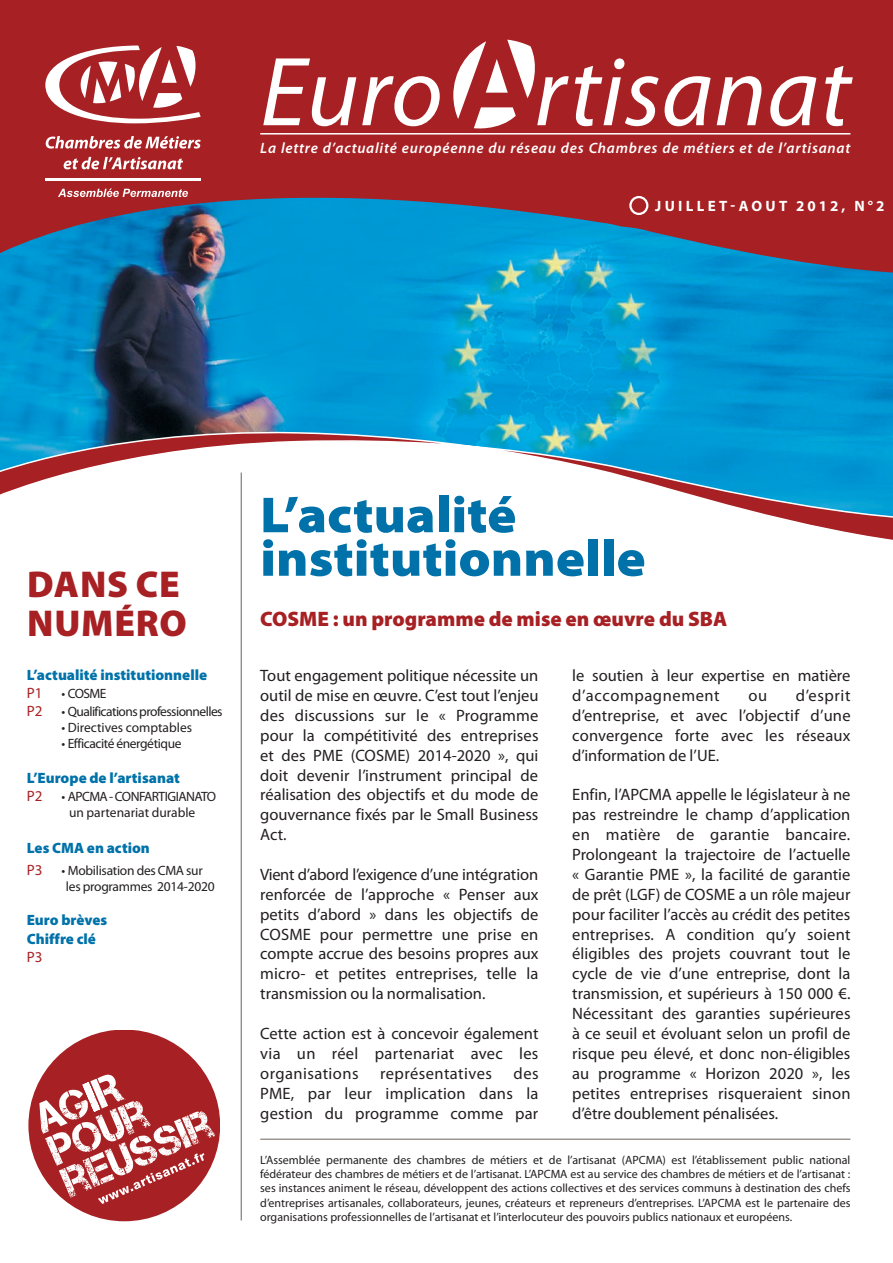
<style>
.page{position:relative;width:893px;height:1263px;background:#fff}
.page>*{position:absolute;margin:0;border:0;box-sizing:border-box;transform-origin:0 0}
.t1{font:italic 99px "Myriad Pro";letter-spacing:.005em;color:#fff}
.t2{font:900 semi-expanded 51px/43.5px "Myriad Pro";color:#0072a9}
.t3{font:900 37.5px/39px "Myriad Pro";letter-spacing:.02em;color:#a72023}
.t4{font:900 21px "Myriad Pro";color:#a72023}
.t5{font:16.5px/20px "Myriad Pro";letter-spacing:.01em;color:#231f20;text-align:justify}
.t6{font:900 15px/18.1px "Myriad Pro";color:#0072a9}
.t7{font:italic 600 15px "Myriad Pro";letter-spacing:.05em;color:#fff}
.t8{font:700 15px "Myriad Pro";letter-spacing:.22em;color:#fff}
.t9{font:15px "Myriad Pro";color:#a72023}
.t10{font:15px "Myriad Pro";color:#a72023}
.t11{font:13.5px/16.2px "Myriad Pro";letter-spacing:-.03em;color:#231f20}
.t12{font:13.5px "Myriad Pro";color:#231f20}
.t13{font:12px/14.4px "Myriad Pro";color:#231f20;text-align:justify}
</style>
<div class="page">
<img style="left:0;top:236px;width:893px;height:192px">
<div style="left:0;top:0;width:893px;height:236px;background:#a72023"></div>
<svg style="left:0;top:149px;width:622px;height:111px;background:#5d536f"></svg>
<svg style="left:628px;top:221px;width:265px;height:54px;background:#63506a"></svg>
<svg style="left:0;top:428px;width:893px;height:120px"></svg>
<hr style="left:241px;top:473px;width:1px;height:747px;background:#6c625a">
<hr style="left:45px;top:178px;width:156px;height:3px;background:#fff">
<svg style="left:46px;top:136px;width:155px;height:13px"></svg>
<svg style="left:64px;top:157px;width:119px;height:12px"></svg>
<svg style="left:45px;top:45px;width:156px;height:78px"></svg>
<svg style="left:58px;top:188px;width:130px;height:9px"></svg>
<svg style="left:630px;top:197px;width:17px;height:17px"></svg>
<div style="left:629px;top:196px;width:19px;height:19px;border:2px solid #fff;border-radius:50%"></div>
<div style="left:29px;top:1030px;width:191px;height:191px;background:#a72023;border-radius:50%"></div>
<svg style="left:39px;top:1074px;width:176px;height:130px"></svg>
<svg style="left:453px;top:40px;width:86px;height:91px"></svg>
<hr style="left:260px;top:133px;width:590px;height:2px;background:#fff">
<hr style="left:260px;top:1139px;width:590px;height:1px;background:#6c625a">
<h1 class="t1" style="left:260px;top:39px;width:592px">Euro rtisanat</h1>
<p class="t7" style="left:260px;top:140px;width:592px">La lettre d’actualité européenne du réseau des Chambres de métiers et de l’artisanat</p>
<p class="t8" style="left:655px;top:197px;width:231px">JUILLET-AOUT 2012, N°2</p>
<h3 class="t3" style="left:27px;top:565px;width:156px">Dans ce numéro</h3>
<p class="t6" style="left:27px;top:666px;width:182px">L’actualité institutionnelle</p>
<p class="t9" style="left:27px;top:684px;width:17px">P1</p>
<p class="t11" style="left:61px;top:685px;width:47px">• COSME</p>
<p class="t9" style="left:27px;top:702px;width:17px">P2</p>
<p class="t11" style="left:61px;top:703px;width:163px">• Qualifications professionnelles</p>
<p class="t12" style="left:61px;top:720px;width:132px">• Directives comptables</p>
<p class="t11" style="left:61px;top:736px;width:122px">• Efficacité énergétique</p>
<p class="t6" style="left:27px;top:769px;width:154px">L’Europe de l’artisanat</p>
<p class="t9" style="left:27px;top:787px;width:17px">P2</p>
<p class="t11" style="left:69px;top:788px;width:149px;text-indent:-8px">• APCMA - CONFARTIGIANATO un partenariat durable</p>
<p class="t6" style="left:27px;top:839px;width:125px">Les CMA en action</p>
<p class="t10" style="left:27px;top:862px;width:17px">P3</p>
<p class="t11" style="left:66px;top:862px;width:150px;text-indent:-5px">• Mobilisation des CMA sur les programmes 2014-2020</p>
<p class="t6" style="left:27px;top:911px;width:82px">Euro brèves<br>Chiffre clé</p>
<p class="t10" style="left:27px;top:948px;width:17px">P3</p>
<h2 class="t2" style="left:260px;top:494px;width:387px">L’actualité institutionnelle</h2>
<p class="t4" style="left:260px;top:607px;width:468px">COSME : un programme de mise en œuvre du SBA</p>
<p class="t5" style="left:260px;top:666px;width:280px">Tout engagement politique nécessite un outil de mise en œuvre. C’est tout l’enjeu des discussions sur le « Programme pour la compétitivité des entreprises et des PME (COSME) 2014-2020 », qui doit devenir l’instrument principal de réalisation des objectifs et du mode de gouvernance fixés par le Small Business Act.</p>
<p class="t5" style="left:260px;top:865px;width:280px">Vient d’abord l’exigence d’une intégration renforcée de l’approche « Penser aux petits d’abord » dans les objectifs de COSME pour permettre une prise en compte accrue des besoins propres aux micro- et petites entreprises, telle la transmission ou la normalisation.</p>
<p class="t5" style="left:260px;top:1024px;width:280px">Cette action est à concevoir également via un réel partenariat avec les organisations</p>
<p class="t5" style="left:260px;top:1063px;width:280px;text-indent:253px">des PME, par leur implication dans la gestion du programme comme par</p>
<p class="t5" style="left:380px;top:1063px;width:113px">représentatives</p>
<p class="t5" style="left:572px;top:666px;width:280px">le soutien à leur expertise en matière d’accompagnement</p>
<p class="t5" style="left:572px;top:686px;width:280px;text-indent:224px">d’esprit d’entreprise, et avec l’objectif d’une convergence forte avec les réseaux d’information de l’UE.</p>
<p class="t5" style="left:572px;top:785px;width:280px">Enfin, l’APCMA appelle le législateur à ne pas restreindre le champ d’application en matière de garantie bancaire.<br>Prolongeant la trajectoire de l’actuelle « Garantie PME », la facilité de garantie de prêt (LGF) de COSME a un rôle majeur pour faciliter l’accès au crédit des petites entreprises. A condition qu’y soient éligibles des projets couvrant tout le cycle de vie d’une entreprise, dont la transmission, et supérieurs à 150 000 €.<br>Nécessitant des garanties supérieures à ce seuil et évoluant selon un profil de risque peu élevé, et donc non-éligibles au programme « Horizon 2020 », les petites entreprises risqueraient sinon d’être doublement pénalisées.</p>
<p class="t5" style="left:748px;top:686px;width:20px">ou</p>
<p class="t13" style="left:260px;top:1152px;width:592px">L’Assemblée permanente des chambres de métiers et de l’artisanat (APCMA) est l’établissement public national fédérateur des chambres de métiers et de l’artisanat. L’APCMA est au service des chambres de métiers et de l’artisanat : ses instances animent le réseau, développent des actions collectives et des services communs à destination des chefs d’entreprises artisanales, collaborateurs, jeunes, créateurs et repreneurs d’entreprises. L’APCMA est le partenaire des organisations professionnelles de l’artisanat et l’interlocuteur des pouvoirs publics nationaux et européens.</p>
</div>
